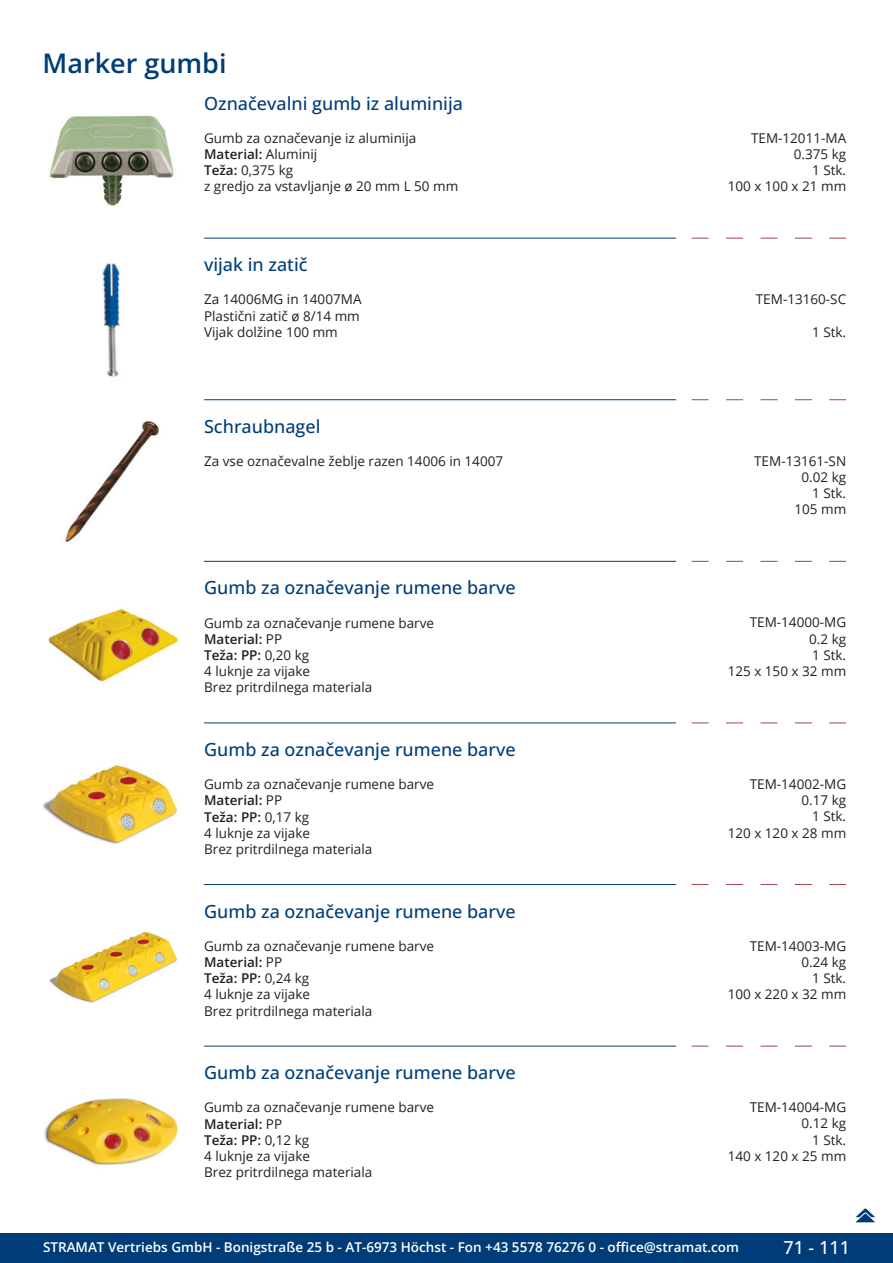
<style>
.page{position:relative;width:893px;height:1263px;background:#fff}
.page>*{position:absolute;margin:0;border:0;box-sizing:border-box;transform-origin:0 0}
.GruppeName{font:600 27px "Open Sans";color:#003d78}
.ArtikelName{font:500 18px "Open Sans";color:#003d78}
.t1{font:500 18px "Open Sans";color:#fff}
.Beschreibung{font:13.5px/16.2px "Open Sans";color:#231f20}
.ArtikelNummer{font:13.5px "Open Sans";color:#231f20}
.t2{font:600 13.5px "Open Sans";color:#fff}
.s1{font-weight:600}
</style>
<div class="page">
<div style="left:0;top:1233px;width:893px;height:30px;background:#003d78"></div>
<img style="left:49px;top:115px;width:125px;height:91px">
<img style="left:102px;top:263px;width:18px;height:114px">
<svg style="left:692px;top:238px;width:17px;height:1px"></svg>
<svg style="left:726px;top:238px;width:17px;height:1px"></svg>
<svg style="left:760px;top:238px;width:17px;height:1px"></svg>
<svg style="left:795px;top:238px;width:17px;height:1px"></svg>
<svg style="left:829px;top:238px;width:17px;height:1px"></svg>
<hr style="left:204px;top:238px;width:472px;height:1px;background:#003d78">
<img style="left:65px;top:420px;width:94px;height:123px">
<svg style="left:692px;top:399px;width:17px;height:1px"></svg>
<svg style="left:726px;top:399px;width:17px;height:1px"></svg>
<svg style="left:760px;top:399px;width:17px;height:1px"></svg>
<svg style="left:795px;top:399px;width:17px;height:1px"></svg>
<svg style="left:829px;top:399px;width:17px;height:1px"></svg>
<hr style="left:204px;top:399px;width:472px;height:1px;background:#003d78">
<img style="left:48px;top:608px;width:130px;height:74px">
<svg style="left:692px;top:561px;width:17px;height:1px"></svg>
<svg style="left:726px;top:561px;width:17px;height:1px"></svg>
<svg style="left:760px;top:561px;width:17px;height:1px"></svg>
<svg style="left:795px;top:561px;width:17px;height:1px"></svg>
<svg style="left:829px;top:561px;width:17px;height:1px"></svg>
<hr style="left:204px;top:561px;width:472px;height:1px;background:#003d78">
<img style="left:43px;top:765px;width:135px;height:79px">
<svg style="left:692px;top:723px;width:17px;height:1px"></svg>
<svg style="left:726px;top:723px;width:17px;height:1px"></svg>
<svg style="left:760px;top:723px;width:17px;height:1px"></svg>
<svg style="left:795px;top:723px;width:17px;height:1px"></svg>
<svg style="left:829px;top:723px;width:17px;height:1px"></svg>
<hr style="left:204px;top:723px;width:472px;height:1px;background:#003d78">
<img style="left:49px;top:931px;width:129px;height:72px">
<svg style="left:692px;top:884px;width:17px;height:1px"></svg>
<svg style="left:726px;top:884px;width:17px;height:1px"></svg>
<svg style="left:760px;top:884px;width:17px;height:1px"></svg>
<svg style="left:795px;top:884px;width:17px;height:1px"></svg>
<svg style="left:829px;top:884px;width:17px;height:1px"></svg>
<hr style="left:204px;top:884px;width:472px;height:1px;background:#003d78">
<img style="left:44px;top:1098px;width:134px;height:67px">
<svg style="left:692px;top:1046px;width:17px;height:1px"></svg>
<svg style="left:726px;top:1046px;width:17px;height:1px"></svg>
<svg style="left:760px;top:1046px;width:17px;height:1px"></svg>
<svg style="left:795px;top:1046px;width:17px;height:1px"></svg>
<svg style="left:829px;top:1046px;width:17px;height:1px"></svg>
<hr style="left:204px;top:1046px;width:472px;height:1px;background:#003d78">
<svg style="left:855px;top:1208px;width:21px;height:15px"></svg>
<p class="GruppeName" style="left:43px;top:44px;width:186px">Marker gumbi</p>
<p class="ArtikelName" style="left:204px;top:91px;width:260px">Označevalni gumb iz aluminija</p>
<p class="Beschreibung" style="left:204px;top:129px;width:256px">Gumb za označevanje iz aluminija<br><span class="s1">Material:</span> Aluminij<br><span class="s1">Teža:</span> 0,375 kg<br>z gredjo za vstavljanje ø 20 mm L 50 mm</p>
<p class="ArtikelNummer" style="left:751px;top:128px;width:97px">TEM-12011-MA</p>
<p class="ArtikelNummer" style="left:794px;top:145px;width:54px">0.375 kg</p>
<p class="ArtikelNummer" style="left:812px;top:161px;width:36px">1 Stk.</p>
<p class="ArtikelNummer" style="left:728px;top:177px;width:120px">100 x 100 x 21 mm</p>
<p class="ArtikelName" style="left:204px;top:252px;width:105px">vijak in zatič</p>
<p class="Beschreibung" style="left:204px;top:291px;width:159px">Za 14006MG in 14007MA<br>Plastični zatič ø 8/14 mm<br>Vijak dolžine 100 mm</p>
<p class="ArtikelNummer" style="left:756px;top:290px;width:92px">TEM-13160-SC</p>
<p class="ArtikelNummer" style="left:812px;top:322px;width:36px">1 Stk.</p>
<p class="ArtikelName" style="left:204px;top:414px;width:118px">Schraubnagel</p>
<p class="Beschreibung" style="left:204px;top:453px;width:301px">Za vse označevalne žeblje razen 14006 in 14007</p>
<p class="ArtikelNummer" style="left:754px;top:452px;width:94px">TEM-13161-SN</p>
<p class="ArtikelNummer" style="left:801px;top:468px;width:46px">0.02 kg</p>
<p class="ArtikelNummer" style="left:812px;top:484px;width:36px">1 Stk.</p>
<p class="ArtikelNummer" style="left:794px;top:500px;width:53px">105 mm</p>
<p class="ArtikelName" style="left:204px;top:575px;width:313px">Gumb za označevanje rumene barve</p>
<p class="Beschreibung" style="left:204px;top:614px;width:232px">Gumb za označevanje rumene barve<br><span class="s1">Material:</span> PP<br><span class="s1">Teža: PP:</span> 0,20 kg<br>4 luknje za vijake<br>Brez pritrdilnega materiala</p>
<p class="ArtikelNummer" style="left:750px;top:613px;width:98px">TEM-14000-MG</p>
<p class="ArtikelNummer" style="left:809px;top:629px;width:39px">0.2 kg</p>
<p class="ArtikelNummer" style="left:812px;top:646px;width:36px">1 Stk.</p>
<p class="ArtikelNummer" style="left:728px;top:662px;width:120px">125 x 150 x 32 mm</p>
<p class="ArtikelName" style="left:204px;top:737px;width:313px">Gumb za označevanje rumene barve</p>
<p class="Beschreibung" style="left:204px;top:776px;width:232px">Gumb za označevanje rumene barve<br><span class="s1">Material:</span> PP<br><span class="s1">Teža: PP:</span> 0,17 kg<br>4 luknje za vijake<br>Brez pritrdilnega materiala</p>
<p class="ArtikelNummer" style="left:750px;top:775px;width:98px">TEM-14002-MG</p>
<p class="ArtikelNummer" style="left:801px;top:791px;width:46px">0.17 kg</p>
<p class="ArtikelNummer" style="left:812px;top:807px;width:36px">1 Stk.</p>
<p class="ArtikelNummer" style="left:728px;top:823px;width:120px">120 x 120 x 28 mm</p>
<p class="ArtikelName" style="left:204px;top:899px;width:313px">Gumb za označevanje rumene barve</p>
<p class="Beschreibung" style="left:204px;top:937px;width:232px">Gumb za označevanje rumene barve<br><span class="s1">Material:</span> PP<br><span class="s1">Teža: PP:</span> 0,24 kg<br>4 luknje za vijake<br>Brez pritrdilnega materiala</p>
<p class="ArtikelNummer" style="left:750px;top:936px;width:98px">TEM-14003-MG</p>
<p class="ArtikelNummer" style="left:801px;top:953px;width:46px">0.24 kg</p>
<p class="ArtikelNummer" style="left:812px;top:969px;width:36px">1 Stk.</p>
<p class="ArtikelNummer" style="left:728px;top:985px;width:120px">100 x 220 x 32 mm</p>
<p class="ArtikelName" style="left:204px;top:1060px;width:313px">Gumb za označevanje rumene barve</p>
<p class="Beschreibung" style="left:204px;top:1099px;width:232px">Gumb za označevanje rumene barve<br><span class="s1">Material:</span> PP<br><span class="s1">Teža: PP:</span> 0,12 kg<br>4 luknje za vijake<br>Brez pritrdilnega materiala</p>
<p class="ArtikelNummer" style="left:750px;top:1098px;width:98px">TEM-14004-MG</p>
<p class="ArtikelNummer" style="left:801px;top:1114px;width:46px">0.12 kg</p>
<p class="ArtikelNummer" style="left:812px;top:1130px;width:36px">1 Stk.</p>
<p class="ArtikelNummer" style="left:728px;top:1147px;width:120px">140 x 120 x 25 mm</p>
<p class="t2" style="left:43px;top:1238px;width:698px">STRAMAT Vertriebs GmbH - Bonigstraße 25 b - AT-6973 Höchst - Fon +43 5578 76276 0 - office@stramat.com</p>
<h2 class="t1" style="left:783px;top:1234px;width:68px">71 - 111</h2>
</div>
